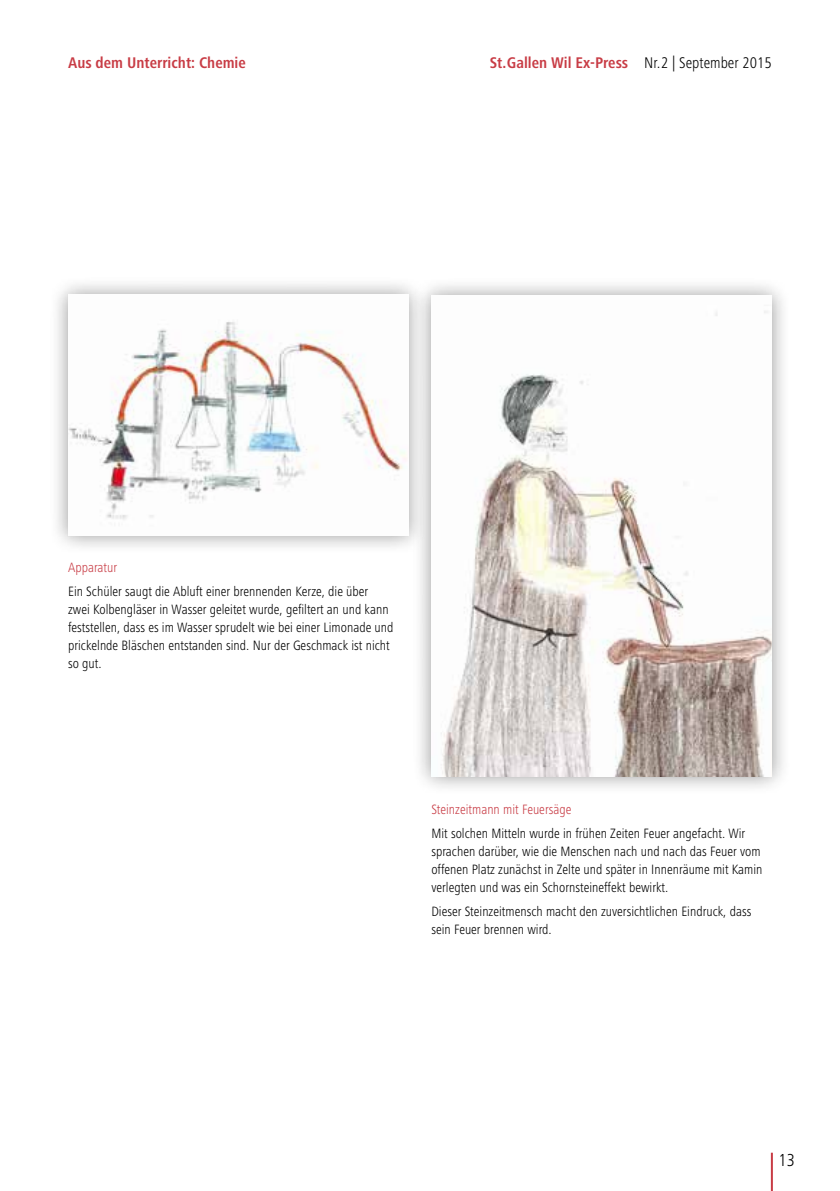
<style>
.page{position:relative;width:840px;height:1191px;background:#fff}
.page>*{position:absolute;margin:0;border:0;box-sizing:border-box;transform-origin:0 0}
.t1{font:300 condensed 18px "Frutiger Next LT";color:#000}
.t2{font:700 condensed 16px "Frutiger Next LT";color:#c83c45}
.t3{font:300 condensed 14px/18px "Frutiger Next LT";color:#000}
.t4{font:300 condensed 14px "Frutiger Next LT";color:#c83c45}
.s1{font-weight:300;color:#000}
</style>
<div class="page">
<hr style="left:770px;top:1152px;width:2px;height:39px;background:#c83c45">
<div style="left:49px;top:276px;width:378px;height:278px;background:#000;opacity:.4"></div>
<img style="left:68px;top:295px;width:340px;height:241px">
<div style="left:412px;top:276px;width:378px;height:520px;background:#000;opacity:.4"></div>
<img style="left:431px;top:296px;width:340px;height:480px">
<p class="t2" style="left:68px;top:54px;width:179px">Aus dem Unterricht: Chemie</p>
<p class="t2" style="left:489px;top:54px;width:283px">St.Gallen Wil Ex-Press <span class="s1">Nr. 2 | September 2015</span></p>
<p class="t4" style="left:68px;top:559px;width:51px">Apparatur</p>
<p class="t3" style="left:68px;top:582px;width:327px">Ein Schüler saugt die Abluft einer brennenden Kerze, die über zwei Kolbengläser in Wasser geleitet wurde, gefiltert an und kann feststellen, dass es im Wasser sprudelt wie bei einer Limonade und prickelnde Bläschen entstanden sind. Nur der Geschmack ist nicht so gut.</p>
<p class="t4" style="left:431px;top:801px;width:141px">Steinzeitmann mit Feuersäge</p>
<p class="t3" style="left:431px;top:824px;width:332px">Mit solchen Mitteln wurde in frühen Zeiten Feuer angefacht. Wir sprachen darüber, wie die Menschen nach und nach das Feuer vom offenen Platz zunächst in Zelte und später in Innenräume mit Kamin verlegten und was ein Schornsteineffekt bewirkt.</p>
<p class="t3" style="left:431px;top:902px;width:321px">Dieser Steinzeitmensch macht den zuversichtlichen Eindruck, dass sein Feuer brennen wird.</p>
<p class="t1" style="left:778px;top:1150px;width:18px">13</p>
</div>
